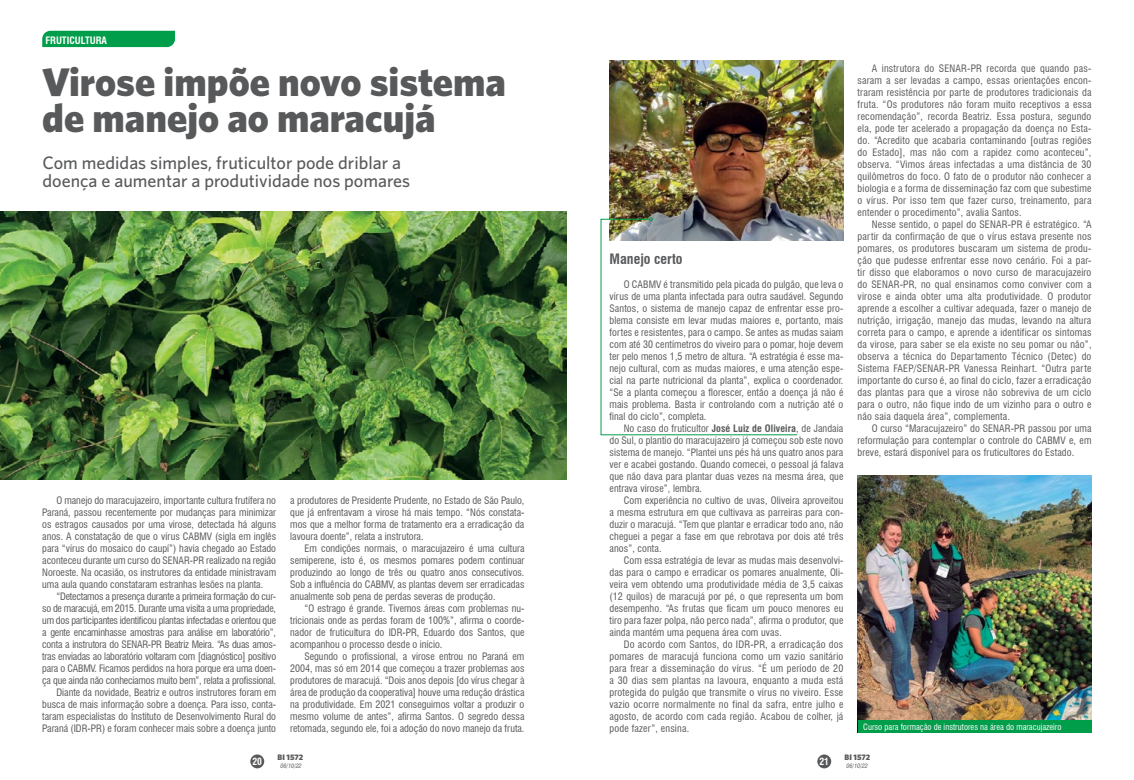
<style>
.page{position:relative;width:1134px;height:780px;background:#fff}
.page>*{position:absolute;margin:0;border:0;box-sizing:border-box;transform-origin:0 0}
.t1{font:900 40px/36px "Whitney HTF";color:#58595b}
.t2{font:500 18px/18px "Whitney HTF";color:#58595b}
.t3{font:700 condensed 14px "Swiss 721 BT";color:#58595b}
.t4{font:condensed 10px/12px "Swiss 721 BT";color:#58595b;text-align:justify}
.t5{font:condensed 10px/12px "Swiss 721 BT";letter-spacing:-.02em;color:#58595b;text-align:right}
.t6{font:700 condensed 10px "Swiss 721 BT";color:#fff}
.t7{font:700 condensed 9.6px "Swiss 721 BT";color:#fff}
.t8{font:condensed 8.5px "Swiss 721 BT";color:#fff}
.t9{font:900 8px "Whitney HTF";letter-spacing:-.005em;color:#58595b}
.t10{font:italic condensed 6px "Swiss 721 BT";color:#58595b}
.s1{font-weight:700}
</style>
<div class="page">
<div style="left:42px;top:31px;width:133px;height:16px;background:#009d4a"></div>
<img style="left:0;top:212px;width:567px;height:267px">
<img style="left:857px;top:476px;width:234px;height:244px">
<img style="left:609px;top:60px;width:234px;height:180px">
<svg style="left:600px;top:218px;width:198px;height:217px"></svg>
<svg style="left:649px;top:217px;width:4px;height:4px"></svg>
<div style="left:857px;top:720px;width:234px;height:12px;background:#009d4a"></div>
<div style="left:250px;top:754px;width:14px;height:14px;background:#58595b;border-radius:50%"></div>
<div style="left:817px;top:754px;width:14px;height:14px;background:#58595b;border-radius:50%"></div>
<p class="t6" style="left:45px;top:34px;width:63px">FRUTICULTURA</p>
<h1 class="t1" style="left:42px;top:63px;width:465px">Virose impõe novo sistema de manejo ao maracujá</h1>
<h2 class="t2" style="left:43px;top:153px;width:369px">Com medidas simples, fruticultor pode driblar a doença e aumentar a produtividade nos pomares</h2>
<p class="t4" style="left:42px;top:494px;width:235px;text-indent:14px">O manejo do maracujazeiro, importante cultura frutífera no Paraná, passou recentemente por mudanças para minimizar os estragos causados por uma virose, detectada há alguns anos. A constatação de que o vírus CABMV (sigla em inglês para “vírus do mosaico do caupí”) havia chegado ao Estado aconteceu durante um curso do SENAR-PR realizado na região Noroeste. Na ocasião, os instrutores da entidade ministravam uma aula quando constataram estranhas lesões na planta.</p>
<p class="t5" style="left:42px;top:590px;width:235px">“Detectamos a presença durante a primeira formação do cur-<br>so de maracujá, em 2015. Durante uma visita a uma propriedade, um dos participantes identificou plantas infectadas e orientou que a gente encaminhasse amostras para análise em laboratório”, conta a instrutora do SENAR-PR Beatriz Meira. “As duas amos&shy;tras enviadas ao laboratório voltaram com [diagnóstico] positivo para o CABMV. Ficamos perdidos na hora porque era uma doen&shy;ça que ainda não conhecíamos muito bem”, relata a profissional.<br>Diante da novidade, Beatriz e outros instrutores foram em busca de mais informação sobre a doença. Para isso, conta&shy;taram especialistas do Instituto de Desenvolvimento Rural do Paraná (IDR-PR) e foram conhecer mais sobre a doença junto</p>
<p class="t4" style="left:290px;top:494px;width:236px">a produtores de Presidente Prudente, no Estado de São Paulo, que já enfrentavam a virose há mais tempo. “Nós constata&shy;mos que a melhor forma de tratamento era a erradicação da lavoura doente”, relata a instrutora.</p>
<p class="t4" style="left:290px;top:542px;width:236px;text-indent:14px">Em condições normais, o maracujazeiro é uma cultura semiperene, isto é, os mesmos pomares podem continuar produzindo ao longo de três ou quatro anos consecutivos.<br>Sob a influência do CABMV, as plantas devem ser erradicadas anualmente sob pena de perdas severas de produção.</p>
<p class="t4" style="left:290px;top:602px;width:236px;text-indent:14px">“O estrago é grande. Tivemos áreas com problemas nu&shy;tricionais onde as perdas foram de 100%”, afirma o coorde&shy;nador de fruticultura do IDR-PR, Eduardo dos Santos, que acompanhou o processo desde o início.</p>
<p class="t4" style="left:290px;top:650px;width:236px;text-indent:14px">Segundo o profissional, a virose entrou no Paraná em 2004, mas só em 2014 que começou a trazer problemas aos produtores de maracujá. “Dois anos depois [do vírus chegar à área de produção da cooperativa] houve uma redução drástica na produtividade. Em 2021 conseguimos voltar a produzir o mesmo volume de antes”, afirma Santos. O segredo dessa retomada, segundo ele, foi a adoção do novo manejo da fruta.</p>
<h3 class="t3" style="left:609px;top:251px;width:75px">Manejo certo</h3>
<p class="t4" style="left:609px;top:278px;width:235px;text-indent:14px">O CABMV é transmitido pela picada do pulgão, que leva o vírus de uma planta infectada para outra saudável. Segundo Santos, o sistema de manejo capaz de enfrentar esse pro&shy;blema consiste em levar mudas maiores e, portanto, mais fortes e resistentes, para o campo. Se antes as mudas saiam com até 30 centímetros do viveiro para o pomar, hoje devem ter pelo menos 1,5 metro de altura. “A estratégia é esse ma&shy;nejo cultural, com as mudas maiores, e uma atenção espe&shy;cial na parte nutricional da planta”, explica o coordenador. “Se a planta começou a florescer, então a doença já não é mais problema. Basta ir controlando com a nutrição até o final do ciclo”, completa.</p>
<p class="t4" style="left:609px;top:422px;width:235px;text-indent:14px">No caso do fruticultor <span class="s1">José Luiz de Oliveira</span>, de Jandaia do Sul, o plantio do maracujazeiro já começou sob este novo sistema de manejo. “Plantei uns pés há uns quatro anos para ver e acabei gostando. Quando comecei, o pessoal já falava que não dava para plantar duas vezes na mesma área, que entrava virose”, lembra.</p>
<p class="t4" style="left:609px;top:494px;width:235px;text-indent:14px">Com experiência no cultivo de uvas, Oliveira aproveitou a mesma estrutura em que cultivava as parreiras para con&shy;duzir o maracujá. “Tem que plantar e erradicar todo ano, não cheguei a pegar a fase em que rebrotava por dois até três anos”, conta.</p>
<p class="t4" style="left:609px;top:554px;width:235px;text-indent:14px">Com essa estratégia de levar as mudas mais desenvolvi&shy;das para o campo e erradicar os pomares anualmente, Oli&shy;veira vem obtendo uma produtividade média de 3,5 caixas (12 quilos) de maracujá por pé, o que representa um bom desempenho. “As frutas que ficam um pouco menores eu tiro para fazer polpa, não perco nada”, afirma o produtor, que ainda mantém uma pequena área com uvas.</p>
<p class="t4" style="left:609px;top:638px;width:235px;text-indent:14px">Do acordo com Santos, do IDR-PR, a erradicação dos pomares de maracujá funciona como um vazio sanitário para frear a disseminação do vírus. “É um período de 20 a 30 dias sem plantas na lavoura, enquanto a muda está protegida do pulgão que transmite o vírus no viveiro. Esse vazio ocorre normalmente no final da safra, entre julho e agosto, de acordo com cada região. Acabou de colher, já pode fazer”, ensina.</p>
<p class="t4" style="left:857px;top:62px;width:235px;text-indent:14px">A instrutora do SENAR-PR recorda que quando pas&shy;saram a ser levadas a campo, essas orientações encon&shy;traram resistência por parte de produtores tradicionais da fruta. “Os produtores não foram muito receptivos a essa recomendação”, recorda Beatriz. Essa postura, segundo ela, pode ter acelerado a propagação da doença no Esta&shy;do. “Acredito que acabaria contaminando [outras regiões do Estado], mas não com a rapidez como aconteceu”, observa. “Vimos áreas infectadas a uma distância de 30 quilômetros do foco. O fato de o produtor não conhecer a biologia e a forma de disseminação faz com que subestime o vírus. Por isso tem que fazer curso, treinamento, para entender o procedimento”, avalia Santos.</p>
<p class="t4" style="left:857px;top:218px;width:235px;text-indent:14px">Nesse sentido, o papel do SENAR-PR é estratégico. “A partir da confirmação de que o vírus estava presente nos pomares, os produtores buscaram um sistema de produ&shy;ção que pudesse enfrentar esse novo cenário. Foi a par&shy;tir disso que elaboramos o novo curso de maracujazeiro do SENAR-PR, no qual ensinamos como conviver com a virose e ainda obter uma alta produtividade. O produtor aprende a escolher a cultivar adequada, fazer o manejo de nutrição, irrigação, manejo das mudas, levando na altura correta para o campo, e aprende a identificar os sintomas da virose, para saber se ela existe no seu pomar ou não”, observa a técnica do Departamento Técnico (Detec) do Sistema FAEP/SENAR-PR Vanessa Reinhart. “Outra parte importante do curso é, ao final do ciclo, fazer a erradicação das plantas para que a virose não sobreviva de um ciclo para o outro, não fique indo de um vizinho para o outro e não saia daquela área”, complementa.</p>
<p class="t4" style="left:857px;top:422px;width:235px;text-indent:14px">O curso “Maracujazeiro” do SENAR-PR passou por uma reformulação para contemplar o controle do CABMV e, em breve, estará disponível para os fruticultores do Estado.</p>
<p class="t8" style="left:863px;top:721px;width:200px">Curso para formação de instrutores na área do maracujazeiro</p>
<p class="t9" style="left:278px;top:752px;width:27px">BI 1572</p>
<p class="t10" style="left:280px;top:762px;width:23px">06/10/22</p>
<p class="t7" style="left:252px;top:755px;width:11px">20</p>
<p class="t9" style="left:844px;top:752px;width:27px">BI 1572</p>
<p class="t10" style="left:846px;top:762px;width:23px">06/10/22</p>
<p class="t7" style="left:819px;top:755px;width:11px">21</p>
</div>
